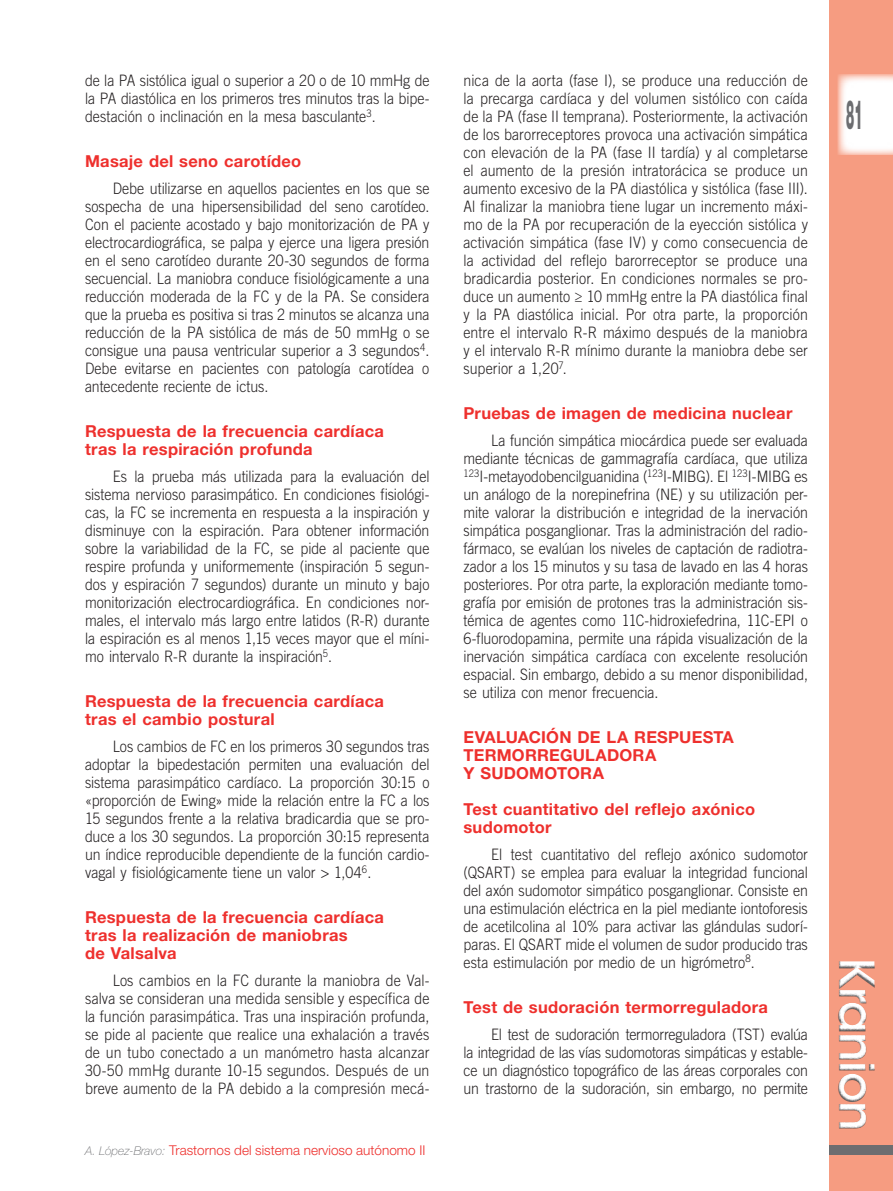
<style>
.page{position:relative;width:893px;height:1191px;background:#fff}
.page>*{position:absolute;margin:0;border:0;box-sizing:border-box;transform-origin:0 0}
.t1{font:600 48.15px "ITC Avant Garde Std";letter-spacing:-.04em;color:#fff}
.t2{font:900 40.5px "Helvetica Neue LT Std";color:#6c6d70;scale:.3 1}
.t3{font:700 16.5px/18px "Helvetica Neue LT Std";letter-spacing:.015em;color:#ee302d}
.t4{font:300 15.75px/18px "Trade Gothic LT Std";color:#231f20;text-align:justify;scale:.9 1}
.t5{font:300 13.5px "Helvetica Neue LT Std";color:#ee302d}
.s1{font-weight:100;font-style:italic;font-size:12px;color:#6c6d70}
</style>
<div class="page">
<div style="left:829px;top:0;width:64px;height:1191px;background:#f69c81"></div>
<div style="left:829px;top:1145px;width:64px;height:9px;background:#6c6d70"></div>
<div style="left:825px;top:950px;width:63px;height:239px;background:#231f20;opacity:.75"></div>
<svg style="left:838px;top:74px;width:55px;height:81px;background:#fdf4f2"></svg>
<p class="t4" style="left:85px;top:71px;width:384px">de la PA sistólica igual o superior a 20 o de 10 mmHg de la PA diastólica en los primeros tres minutos tras la bipe&shy;destación o inclinación en la mesa basculante<sup>3</sup>.</p>
<p class="t3" style="left:85px;top:152px;width:218px">Masaje del seno carotídeo</p>
<p class="t4" style="left:85px;top:179px;width:384px;text-indent:28px">Debe utilizarse en aquellos pacientes en los que se sospecha de una hipersensibilidad del seno carotídeo.<br>Con el paciente acostado y bajo monitorización de PA y electrocardiográfica, se palpa y ejerce una ligera presión en el seno carotídeo durante 20-30 segundos de forma secuencial. La maniobra conduce fisiológicamente a una reducción moderada de la FC y de la PA. Se considera que la prueba es positiva si tras 2 minutos se alcanza una reducción de la PA sistólica de más de 50 mmHg o se consigue una pausa ventricular superior a 3 segundos<sup>4</sup>.<br>Debe evitarse en pacientes con patología carotídea o antecedente reciente de ictus.</p>
<p class="t3" style="left:85px;top:422px;width:300px">Respuesta de la frecuencia cardíaca tras la respiración profunda</p>
<p class="t4" style="left:85px;top:467px;width:384px;text-indent:28px">Es la prueba más utilizada para la evaluación del sistema nervioso parasimpático. En condiciones fisiológi&shy;cas, la FC se incrementa en respuesta a la inspiración y disminuye con la espiración. Para obtener información sobre la variabilidad de la FC, se pide al paciente que respire profunda y uniformemente (inspiración 5 segun&shy;dos y espiración 7 segundos) durante un minuto y bajo monitorización electrocardiográfica. En condiciones nor&shy;males, el intervalo más largo entre latidos (R-R) durante la espiración es al menos 1,15 veces mayor que el míni&shy;mo intervalo R-R durante la inspiración<sup>5</sup>.</p>
<p class="t3" style="left:85px;top:692px;width:300px">Respuesta de la frecuencia cardíaca tras el cambio postural</p>
<p class="t4" style="left:85px;top:737px;width:384px;text-indent:28px">Los cambios de FC en los primeros 30 segundos tras adoptar la bipedestación permiten una evaluación del sistema parasimpático cardíaco. La proporción 30:15 o «proporción de Ewing» mide la relación entre la FC a los 15 segundos frente a la relativa bradicardia que se pro&shy;duce a los 30 segundos. La proporción 30:15 representa un índice reproducible dependiente de la función cardio&shy;vagal y fisiológicamente tiene un valor &gt; 1,04<sup>6</sup>.</p>
<p class="t3" style="left:85px;top:908px;width:300px">Respuesta de la frecuencia cardíaca tras la realización de maniobras<br>de Valsalva</p>
<p class="t4" style="left:85px;top:971px;width:384px;text-indent:28px">Los cambios en la FC durante la maniobra de Val&shy;salva se consideran una medida sensible y específica de la función parasimpática. Tras una inspiración profunda, se pide al paciente que realice una exhalación a través de un tubo conectado a un manómetro hasta alcanzar 30-50 mmHg durante 10-15 segundos. Después de un breve aumento de la PA debido a la compresión mecá-</p>
<p class="t5" style="left:85px;top:1141px;width:342px"><span class="s1">A. López-Bravo:</span> Trastornos del sistema nervioso autónomo II</p>
<p class="t4" style="left:463px;top:71px;width:384px">nica de la aorta (fase I), se produce una reducción de la precarga cardíaca y del volumen sistólico con caída de la PA (fase II temprana). Posteriormente, la activación de los barorreceptores provoca una activación simpática con elevación de la PA (fase II tardía) y al completarse el aumento de la presión intratorácica se produce un aumento excesivo de la PA diastólica y sistólica (fase III).<br>Al finalizar la maniobra tiene lugar un incremento máxi&shy;mo de la PA por recuperación de la eyección sistólica y activación simpática (fase IV) y como consecuencia de la actividad del reflejo barorreceptor se produce una bradicardia posterior. En condiciones normales se pro&shy;duce un aumento ≥ 10 mmHg entre la PA diastólica final y la PA diastólica inicial. Por otra parte, la proporción entre el intervalo R-R máximo después de la maniobra y el intervalo R-R mínimo durante la maniobra debe ser superior a 1,20<sup>7</sup>.</p>
<p class="t3" style="left:463px;top:404px;width:330px">Pruebas de imagen de medicina nuclear</p>
<p class="t4" style="left:463px;top:431px;width:384px;text-indent:28px">La función simpática miocárdica puede ser evaluada mediante técnicas de gammagrafía cardíaca, que utiliza <sup>123</sup>I-metayodobencilguanidina (<sup>123</sup>I-MIBG). El <sup>123</sup>I-MIBG es un análogo de la norepinefrina (NE) y su utilización per&shy;mite valorar la distribución e integridad de la inervación simpática posganglionar. Tras la administración del radio&shy;fármaco, se evalúan los niveles de captación de radiotra&shy;zador a los 15 minutos y su tasa de lavado en las 4 horas posteriores. Por otra parte, la exploración mediante tomo&shy;grafía por emisión de protones tras la administración sis&shy;témica de agentes como 11C-hidroxiefedrina, 11C-EPI o 6-fluorodopamina, permite una rápida visualización de la inervación simpática cardíaca con excelente resolución espacial. Sin embargo, debido a su menor disponibilidad, se utiliza con menor frecuencia.</p>
<p class="t3" style="left:463px;top:728px;width:272px">EVALUACIÓN DE LA RESPUESTA<br>TERMORREGULADORA<br>Y SUDOMOTORA</p>
<p class="t3" style="left:463px;top:799px;width:293px">Test cuantitativo del reflejo axónico sudomotor</p>
<p class="t4" style="left:463px;top:844px;width:384px;text-indent:28px">El test cuantitativo del reflejo axónico sudomotor (QSART) se emplea para evaluar la integridad funcional del axón sudomotor simpático posganglionar. Consiste en una estimulación eléctrica en la piel mediante iontoforesis de acetilcolina al 10% para activar las glándulas sudorí&shy;paras. El QSART mide el volumen de sudor producido tras esta estimulación por medio de un higrómetro<sup>8</sup>.</p>
<p class="t3" style="left:463px;top:997px;width:306px">Test de sudoración termorreguladora</p>
<p class="t4" style="left:463px;top:1024px;width:384px;text-indent:28px">El test de sudoración termorreguladora (TST) evalúa la integridad de las vías sudomotoras simpáticas y estable&shy;ce un diagnóstico topográfico de las áreas corporales con un trastorno de la sudoración, sin embargo, no permite</p>
<h2 class="t2" style="left:846px;top:91px;width:56px">81</h2>
<h1 class="t1" style="left:887px;top:957px;width:176px;rotate:90deg">Kranion</h1>
</div>
